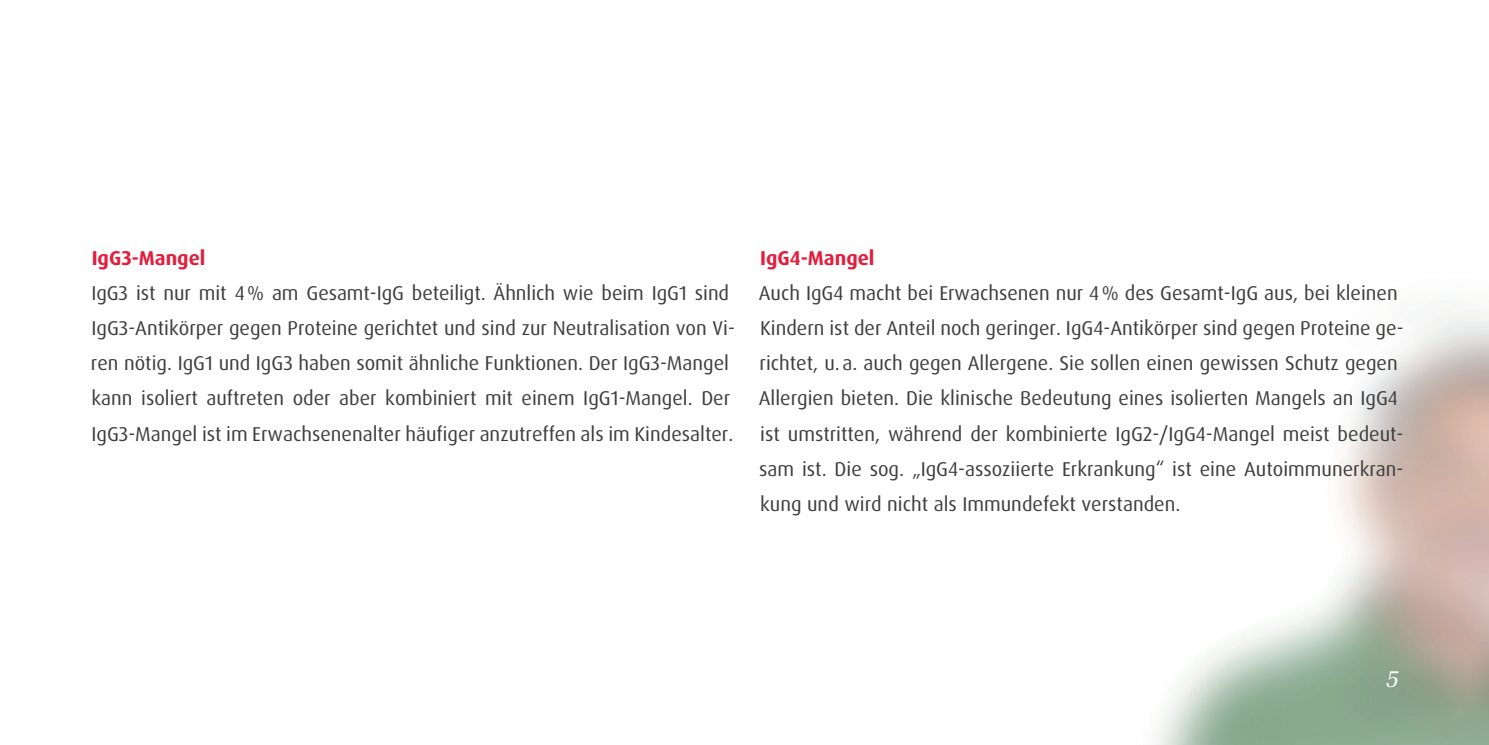
<style>
.page{position:relative;width:1489px;height:745px;background:#fff}
.page>*{position:absolute;margin:0;border:0;box-sizing:border-box;transform-origin:0 0}
.t1{font:italic 25px "Melior";color:#fff}
.t2{font:20px/35px "Dax Pro";color:#3e3e3f}
.t3{font:700 20px "Dax Pro";color:#e31d3b}
</style>
<div class="page">
<p class="t3" style="left:92px;top:245px;width:115px">IgG3-Mangel</p>
<p class="t2" style="left:91px;top:276px;width:645px">IgG3 ist nur mit 4% am Gesamt-IgG beteiligt. Ähnlich wie beim IgG1 sind IgG3-Antikörper gegen Proteine gerichtet und sind zur Neutralisation von Vi&shy;ren nötig. IgG1 und IgG3 haben somit ähnliche Funktionen. Der IgG3-Mangel kann isoliert auftreten oder aber kombiniert mit einem IgG1-Mangel. Der IgG3-Mangel ist im Erwachsenenalter häufiger anzutreffen als im Kindesalter.</p>
<p class="t3" style="left:760px;top:245px;width:116px">IgG4-Mangel</p>
<p class="t2" style="left:758px;top:276px;width:646px">Auch IgG4 macht bei Erwachsenen nur 4% des Gesamt-IgG aus, bei kleinen Kindern ist der Anteil noch geringer. IgG4-Antikörper sind gegen Proteine ge&shy;richtet, u. a. auch gegen Allergene. Sie sollen einen gewissen Schutz gegen Allergien bieten. Die klinische Bedeutung eines isolierten Mangels an IgG4 ist umstritten, während der kombinierte IgG2-/IgG4-Mangel meist bedeut&shy;sam ist. Die sog. „IgG4-assoziierte Erkrankung“ ist eine Autoimmunerkran&shy;kung und wird nicht als Immundefekt verstanden.</p>
<p class="t1" style="left:1384px;top:663px;width:15px">5</p>
</div>
